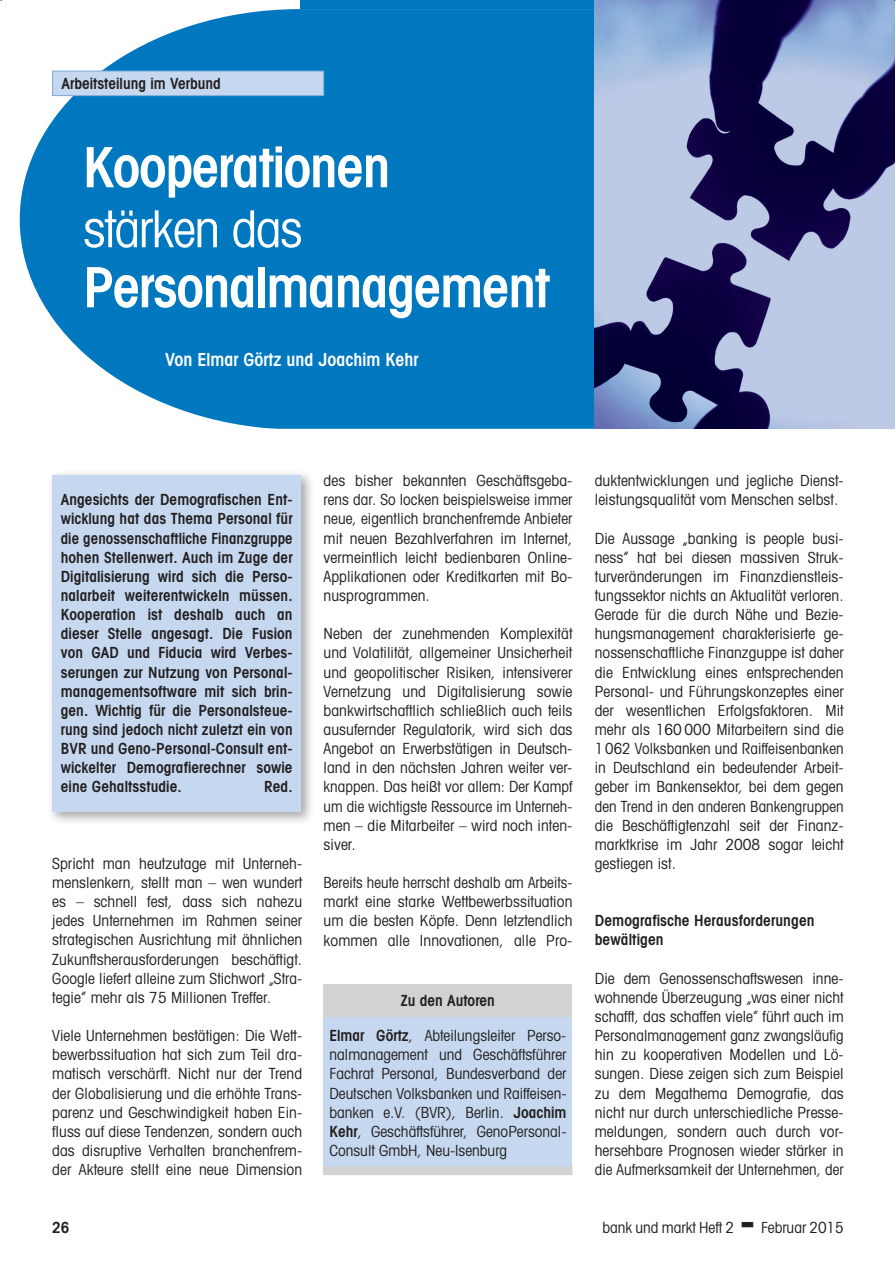
<style>
.page{position:relative;width:896px;height:1274px;background:#fff}
.page>*{position:absolute;margin:0;border:0;box-sizing:border-box;transform-origin:0 0}
.t1{font:600 condensed 55.5px "Avant Garde";letter-spacing:-.025em;color:#fff}
.t2{font:condensed 51px "Avant Garde";letter-spacing:-.025em;color:#fff}
.t3{font:600 condensed 18px "Avant Garde";color:#fff}
.t4{font:condensed 15.3px/19.2px "Avant Garde";letter-spacing:.005em;color:#231f20;text-align:justify}
.t5{font:600 condensed 15.3px/19.2px "Avant Garde";letter-spacing:.005em;color:#231f20;text-align:justify}
.s1{font-weight:600}
</style>
<div class="page">
<svg style="left:20px;top:9px;width:574px;height:420px;background:#1a86c6"></svg>
<div style="left:300px;top:0;width:308px;height:9px;background:#0078c0"></div>
<div style="left:53px;top:71px;width:270px;height:25px;background:#c6d8ef"></div>
<div style="left:52px;top:71px;width:272px;height:25px;border:1px solid #7aabdb"></div>
<div style="left:47px;top:469px;width:268px;height:356px;background:#231f20;opacity:.4"></div>
<div style="left:52px;top:474px;width:249px;height:337px;background:#c6d8ef"></div>
<div style="left:323px;top:1010px;width:249px;height:165px;background:#c6d8ef"></div>
<div style="left:323px;top:984px;width:249px;height:32px;background:#d1d2d4"></div>
<div style="left:323px;top:1166px;width:249px;height:9px;background:#d1d2d4"></div>
<img style="left:594px;top:0;width:300px;height:429px">
<p class="t5" style="left:61px;top:74px;width:161px">Arbeitsteilung im Verbund</p>
<h1 class="t1" style="left:83px;top:133px;width:309px">Kooperationen</h1>
<h2 class="t2" style="left:83px;top:197px;width:221px">stärken das</h2>
<h1 class="t1" style="left:83px;top:253px;width:468px">Personalmanagement</h1>
<p class="t3" style="left:165px;top:349px;width:255px">Von Elmar Görtz und Joachim Kehr</p>
<p class="t5" style="left:61px;top:490px;width:233px">Angesichts der Demografischen Ent&shy;wicklung hat das Thema Personal für die genossenschaftliche Finanzgruppe hohen Stellenwert. Auch im Zuge der Digitalisierung wird sich die Perso&shy;nalarbeit weiterentwickeln müssen.<br>Kooperation ist deshalb auch an dieser Stelle angesagt. Die Fusion von GAD und Fiducia wird Verbes&shy;serungen zur Nutzung von Personal&shy;managementsoftware mit sich brin&shy;gen. Wichtig für die Personalsteue&shy;rung sind jedoch nicht zuletzt ein von BVR und Geno-Personal-Consult ent&shy;wickelter Demografierechner sowie eine Gehaltsstudie.</p>
<p class="t5" style="left:264px;top:777px;width:30px">Red.</p>
<p class="t4" style="left:52px;top:853px;width:251px">Spricht man heutzutage mit Unterneh&shy;menslenkern, stellt man – wen wundert es – schnell fest, dass sich nahezu jedes Unternehmen im Rahmen seiner strategischen Ausrichtung mit ähnlichen Zukunftsherausforderungen beschäftigt.<br>Google liefert alleine zum Stichwort „Stra&shy;tegie” mehr als 75 Millionen Treffer.</p>
<p class="t4" style="left:52px;top:1026px;width:251px">Viele Unternehmen bestätigen: Die Wett&shy;bewerbssituation hat sich zum Teil dra&shy;matisch verschärft. Nicht nur der Trend der Globalisierung und die erhöhte Trans&shy;parenz und Geschwindigkeit haben Ein&shy;fluss auf diese Tendenzen, sondern auch das disruptive Verhalten branchenfrem&shy;der Akteure stellt eine neue Dimension</p>
<p class="t4" style="left:323px;top:471px;width:250px">des bisher bekannten Geschäftsgeba&shy;rens dar. So locken beispielsweise immer neue, eigentlich branchenfremde Anbieter mit neuen Bezahlverfahren im Internet, vermeintlich leicht bedienbaren Online-Applikationen oder Kreditkarten mit Bo&shy;nusprogrammen.</p>
<p class="t4" style="left:323px;top:624px;width:250px">Neben der zunehmenden Komplexität und Volatilität, allgemeiner Unsicherheit und geopolitischer Risiken, intensiverer Vernetzung und Digitalisierung sowie bankwirtschaftlich schließlich auch teils ausufernder Regulatorik, wird sich das Angebot an Erwerbstätigen in Deutsch&shy;land in den nächsten Jahren weiter ver&shy;knappen. Das heißt vor allem: Der Kampf um die wichtigste Ressource im Unterneh&shy;men – die Mitarbeiter – wird noch inten&shy;siver.</p>
<p class="t4" style="left:323px;top:872px;width:250px">Bereits heute herrscht deshalb am Arbeits&shy;markt eine starke Wettbewerbssituation um die besten Köpfe. Denn letztendlich kommen alle Innovationen, alle Pro-</p>
<p class="t5" style="left:401px;top:991px;width:95px">Zu den Autoren</p>
<p class="t4" style="left:329px;top:1026px;width:238px"><span class="s1">Elmar Görtz</span>, Abteilungsleiter Perso&shy;nalmanagement und Geschäftsführer Fachrat Personal, Bundesverband der Deutschen Volksbanken und Raiffeisen&shy;banken e.V. (BVR), Berlin. <span class="s1">Joachim Kehr</span>, Geschäftsführer, GenoPersonal-Consult GmbH, Neu-Isenburg</p>
<p class="t4" style="left:594px;top:471px;width:250px">duktentwicklungen und jegliche Dienst&shy;leistungsqualität vom Menschen selbst.</p>
<p class="t4" style="left:594px;top:528px;width:250px">Die Aussage „banking is people busi&shy;ness” hat bei diesen massiven Struk&shy;turveränderungen im Finanzdienstleis&shy;tungssektor nichts an Aktualität verloren.<br>Gerade für die durch Nähe und Bezie&shy;hungsmanagement charakterisierte ge&shy;nossenschaftliche Finanzguppe ist daher die Entwicklung eines entsprechenden Personal- und Führungskonzeptes einer der wesentlichen Erfolgsfaktoren. Mit mehr als 160 000 Mitarbeitern sind die 1062 Volksbanken und Raiffeisenbanken in Deutschland ein bedeutender Arbeit&shy;geber im Bankensektor, bei dem gegen den Trend in den anderen Bankengruppen die Beschäftigtenzahl seit der Finanz&shy;marktkrise im Jahr 2008 sogar leicht gestiegen ist.</p>
<p class="t5" style="left:594px;top:911px;width:221px">Demografische Herausforderungen bewältigen</p>
<p class="t4" style="left:594px;top:968px;width:250px">Die dem Genossenschaftswesen inne&shy;wohnende Überzeugung „was einer nicht schafft, das schaffen viele” führt auch im Personalmanagement ganz zwangsläufig hin zu kooperativen Modellen und Lö&shy;sungen. Diese zeigen sich zum Beispiel zu dem Megathema Demografie, das nicht nur durch unterschiedliche Presse&shy;meldungen, sondern auch durch vor&shy;hersehbare Prognosen wieder stärker in die Aufmerksamkeit der Unternehmen, der</p>
<p class="t5" style="left:52px;top:1217px;width:19px">26</p>
<p class="t4" style="left:602px;top:1217px;width:133px">bank und markt Heft 2</p>
<p class="t4" style="left:760px;top:1217px;width:84px">Februar 2015</p>
</div>
